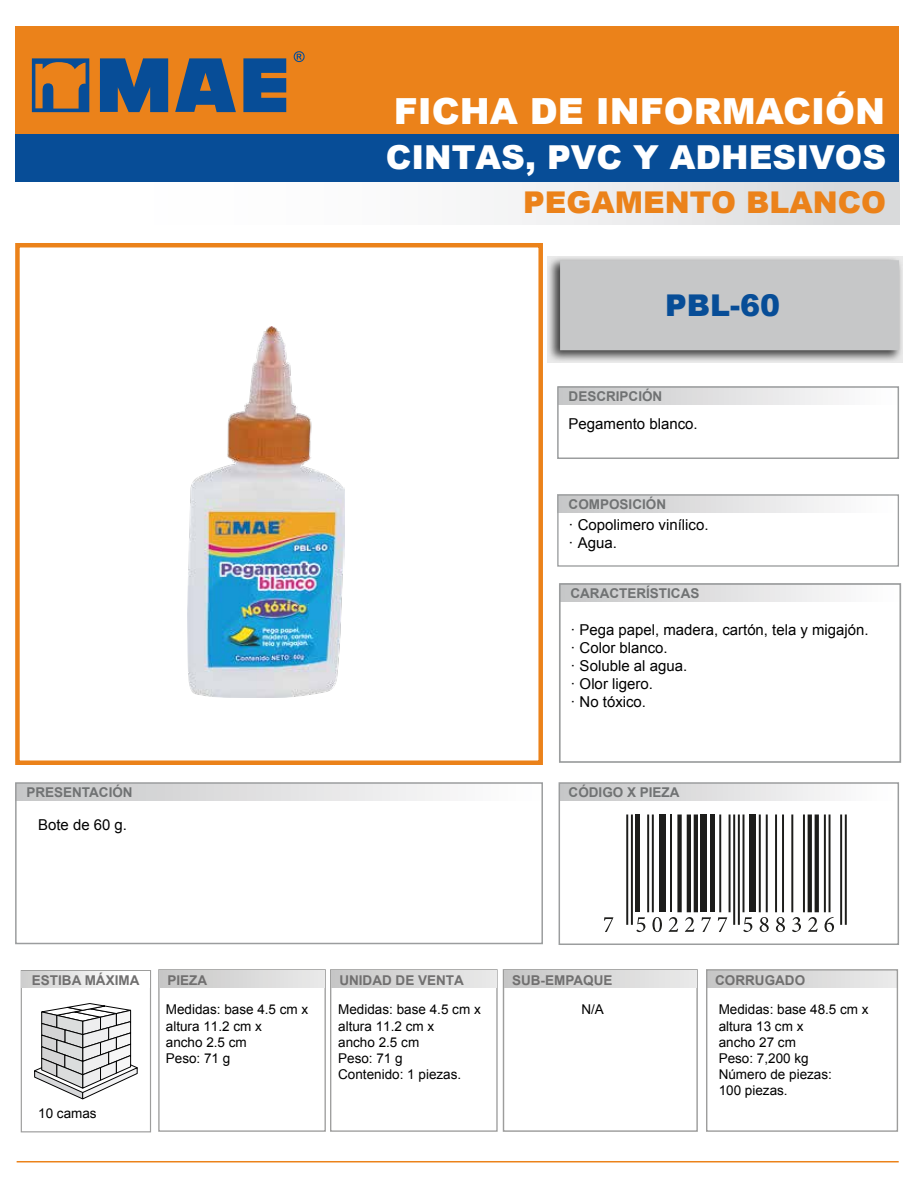
<style>
.page{position:relative;width:918px;height:1188px;background:#fff}
.page>*{position:absolute;margin:0;border:0;box-sizing:border-box;transform-origin:0 0}
.t1{font:900 36px "Arial";color:#fff}
.t2{font:900 33px "Arial";color:#fff}
.t3{font:900 30px "Arial";color:#eb821a}
.t4{font:900 30px "Arial";color:#074d97}
.t5{font:15px/18px "Arial";color:#000}
.t6{font:15px/18px "Arial";color:#010101}
.t7{font:13.5px/16.2px "Arial";color:#000}
.t8{font:700 13.5px "Arial";color:#707273}
.t9{font:700 13.5px "Arial";color:#706f6f}
</style>
<div class="page">
<div style="left:559px;top:784px;width:338px;height:16px;background:linear-gradient(to right,#c6c6c7,#fff)"></div>
<div style="left:15px;top:170px;width:884px;height:54px;background:linear-gradient(to right,#fff,#dddedf)"></div>
<div style="left:15px;top:117px;width:884px;height:64px;background:#074d97"></div>
<div style="left:15px;top:26px;width:884px;height:108px;background:#eb821a"></div>
<hr style="left:17px;top:1161px;width:882px;height:1px;background:#eb821a">
<div style="left:15px;top:243px;width:528px;height:522px;border:4px solid #eb821a"></div>
<svg style="left:548px;top:256px;width:355px;height:107px;background:#b4b4b4"></svg>
<div style="left:560px;top:260px;width:339px;height:90px;background:#c6c7c8"></div>
<div style="left:558px;top:387px;width:340px;height:17px;background:linear-gradient(to right,#c6c6c7,#fffeff)"></div>
<div style="left:558px;top:495px;width:340px;height:17px;background:linear-gradient(to right,#c6c6c7,#fff)"></div>
<div style="left:16px;top:784px;width:526px;height:16px;background:linear-gradient(to right,#c6c6c7,#fff)"></div>
<div style="left:557px;top:386px;width:342px;height:73px;border:2px solid #9b9d9e"></div>
<div style="left:557px;top:494px;width:342px;height:73px;border:1px solid #9b9d9e"></div>
<div style="left:15px;top:782px;width:528px;height:162px;border:2px solid #9b9d9e"></div>
<svg style="left:100px;top:58px;width:68px;height:54px;background:#295583"></svg>
<svg style="left:175px;top:58px;width:61px;height:54px"></svg>
<svg style="left:243px;top:58px;width:43px;height:54px;background:#245386"></svg>
<svg style="left:32px;top:58px;width:57px;height:54px"></svg>
<svg style="left:294px;top:51px;width:11px;height:11px"></svg>
<div style="left:559px;top:782px;width:340px;height:163px;border:2px solid #9b9d9e"></div>
<svg style="left:34px;top:1003px;width:104px;height:96px"></svg>
<div style="left:158px;top:969px;width:168px;height:163px;border:1px solid #9d9d9c"></div>
<div style="left:503px;top:969px;width:195px;height:163px;border:1px solid #9d9d9c"></div>
<div style="left:707px;top:970px;width:190px;height:17px;background:linear-gradient(to right,#c6c6c6,#ebebeb)"></div>
<div style="left:159px;top:970px;width:166px;height:17px;background:linear-gradient(to right,#c6c6c6,#eaeaea)"></div>
<div style="left:504px;top:970px;width:192px;height:17px;background:linear-gradient(to right,#c6c6c6,#eaeaea)"></div>
<div style="left:21px;top:970px;width:130px;height:162px;border:1px solid #9d9d9c"></div>
<div style="left:22px;top:971px;width:128px;height:17px;background:linear-gradient(to right,#d0d0cf,#fff)"></div>
<div style="left:706px;top:969px;width:192px;height:163px;border:1px solid #9d9d9c"></div>
<div style="left:330px;top:969px;width:168px;height:163px;border:1px solid #9d9d9c"></div>
<div style="left:331px;top:970px;width:165px;height:17px;background:linear-gradient(to right,#c7c6c6,#eaeaea)"></div>
<div style="left:560px;top:583px;width:340px;height:18px;background:linear-gradient(to right,#c6c6c7,#fff)"></div>
<div style="left:559px;top:583px;width:342px;height:180px;border:2px solid #9b9d9e"></div>
<img style="left:188px;top:327px;width:156px;height:371px">
<hr style="left:626px;top:814px;width:2px;height:111px;background:#1d1d1b">
<hr style="left:631px;top:814px;width:2px;height:111px;background:#1d1d1b">
<hr style="left:636px;top:814px;width:4px;height:98px;background:#1d1d1b">
<hr style="left:647px;top:814px;width:2px;height:98px;background:#1d1d1b">
<hr style="left:652px;top:814px;width:2px;height:98px;background:#1d1d1b">
<div style="left:659px;top:814px;width:6px;height:98px;background:#1d1d1b"></div>
<hr style="left:670px;top:814px;width:2px;height:98px;background:#1d1d1b">
<div style="left:677px;top:814px;width:5px;height:98px;background:#1d1d1b"></div>
<hr style="left:687px;top:814px;width:4px;height:98px;background:#1d1d1b">
<hr style="left:694px;top:814px;width:4px;height:98px;background:#1d1d1b">
<div style="left:701px;top:814px;width:6px;height:98px;background:#1d1d1b"></div>
<hr style="left:710px;top:814px;width:4px;height:98px;background:#1d1d1b">
<hr style="left:719px;top:814px;width:2px;height:98px;background:#1d1d1b">
<hr style="left:729px;top:814px;width:2px;height:98px;background:#1d1d1b">
<hr style="left:743px;top:814px;width:1px;height:98px;background:#1d1d1b">
<hr style="left:733px;top:814px;width:2px;height:111px;background:#1d1d1b">
<hr style="left:738px;top:814px;width:2px;height:111px;background:#1d1d1b">
<div style="left:749px;top:814px;width:7px;height:98px;background:#1d1d1b"></div>
<hr style="left:759px;top:814px;width:2px;height:98px;background:#1d1d1b">
<hr style="left:766px;top:814px;width:2px;height:98px;background:#1d1d1b">
<hr style="left:775px;top:814px;width:2px;height:98px;background:#1d1d1b">
<hr style="left:782px;top:814px;width:2px;height:98px;background:#1d1d1b">
<hr style="left:791px;top:814px;width:2px;height:98px;background:#1d1d1b">
<hr style="left:803px;top:814px;width:2px;height:98px;background:#1d1d1b">
<svg style="left:808px;top:814px;width:4px;height:98px"></svg>
<svg style="left:815px;top:814px;width:4px;height:98px"></svg>
<hr style="left:824px;top:814px;width:2px;height:98px;background:#1d1d1b">
<hr style="left:829px;top:814px;width:2px;height:98px;background:#1d1d1b">
<hr style="left:840px;top:814px;width:2px;height:111px;background:#1d1d1b">
<hr style="left:845px;top:814px;width:2px;height:111px;background:#1d1d1b">
<svg style="left:604px;top:917px;width:9px;height:15px"></svg>
<svg style="left:637px;top:917px;width:8px;height:15px"></svg>
<svg style="left:652px;top:917px;width:10px;height:15px"></svg>
<svg style="left:669px;top:917px;width:9px;height:15px"></svg>
<svg style="left:685px;top:917px;width:9px;height:15px"></svg>
<svg style="left:702px;top:917px;width:9px;height:15px"></svg>
<svg style="left:718px;top:917px;width:9px;height:15px"></svg>
<svg style="left:743px;top:917px;width:9px;height:15px"></svg>
<svg style="left:760px;top:917px;width:9px;height:15px"></svg>
<svg style="left:776px;top:917px;width:9px;height:15px"></svg>
<svg style="left:792px;top:917px;width:9px;height:15px"></svg>
<svg style="left:808px;top:917px;width:10px;height:15px"></svg>
<svg style="left:825px;top:917px;width:9px;height:15px"></svg>
<h1 class="t1" style="left:394px;top:85px;width:493px">FICHA DE INFORMACIÓN</h1>
<h2 class="t2" style="left:386px;top:133px;width:502px">CINTAS, PVC Y ADHESIVOS</h2>
<h3 class="t3" style="left:523px;top:180px;width:365px">PEGAMENTO BLANCO</h3>
<h3 class="t4" style="left:665px;top:283px;width:117px">PBL-60</h3>
<p class="t8" style="left:569px;top:387px;width:95px">DESCRIPCIÓN</p>
<p class="t6" style="left:569px;top:415px;width:131px">Pegamento blanco.</p>
<p class="t8" style="left:569px;top:495px;width:99px">COMPOSICIÓN</p>
<p class="t6" style="left:569px;top:516px;width:142px">· Copolimero vinílico. · Agua.</p>
<p class="t8" style="left:571px;top:584px;width:130px">CARACTERÍSTICAS</p>
<p class="t8" style="left:26px;top:783px;width:108px">PRESENTACIÓN</p>
<p class="t5" style="left:38px;top:816px;width:90px">Bote de 60 g.</p>
<p class="t5" style="left:571px;top:621px;width:300px">· Pega papel, madera, cartón, tela y migajón. · Color blanco.</p>
<p class="t6" style="left:571px;top:657px;width:118px">· Soluble al agua. · Olor ligero.</p>
<p class="t5" style="left:571px;top:693px;width:77px">· No tóxico.</p>
<p class="t8" style="left:569px;top:783px;width:113px">CÓDIGO X PIEZA</p>
<p class="t9" style="left:32px;top:971px;width:109px">ESTIBA MÁXIMA</p>
<p class="t9" style="left:168px;top:971px;width:41px">PIEZA</p>
<p class="t9" style="left:339px;top:971px;width:126px">UNIDAD DE VENTA</p>
<p class="t9" style="left:512px;top:971px;width:102px">SUB-EMPAQUE</p>
<p class="t9" style="left:715px;top:971px;width:91px">CORRUGADO</p>
<p class="t7" style="left:719px;top:1002px;width:152px">Medidas: base 48.5 cm x altura 13 cm x<br>ancho 27 cm<br>Peso: 7,200 kg<br>Número de piezas:<br>100 piezas.</p>
<p class="t7" style="left:166px;top:1002px;width:144px">Medidas: base 4.5 cm x</p>
<p class="t7" style="left:581px;top:1002px;width:24px">N/A</p>
<p class="t7" style="left:166px;top:1018px;width:98px">altura 11.2 cm x ancho 2.5 cm<br>Peso: 71 g</p>
<p class="t7" style="left:338px;top:1002px;width:144px">Medidas: base 4.5 cm x altura 11.2 cm x<br>ancho 2.5 cm<br>Peso: 71 g<br>Contenido: 1 piezas.</p>
<p class="t7" style="left:38px;top:1105px;width:60px">10 camas</p>
</div>
